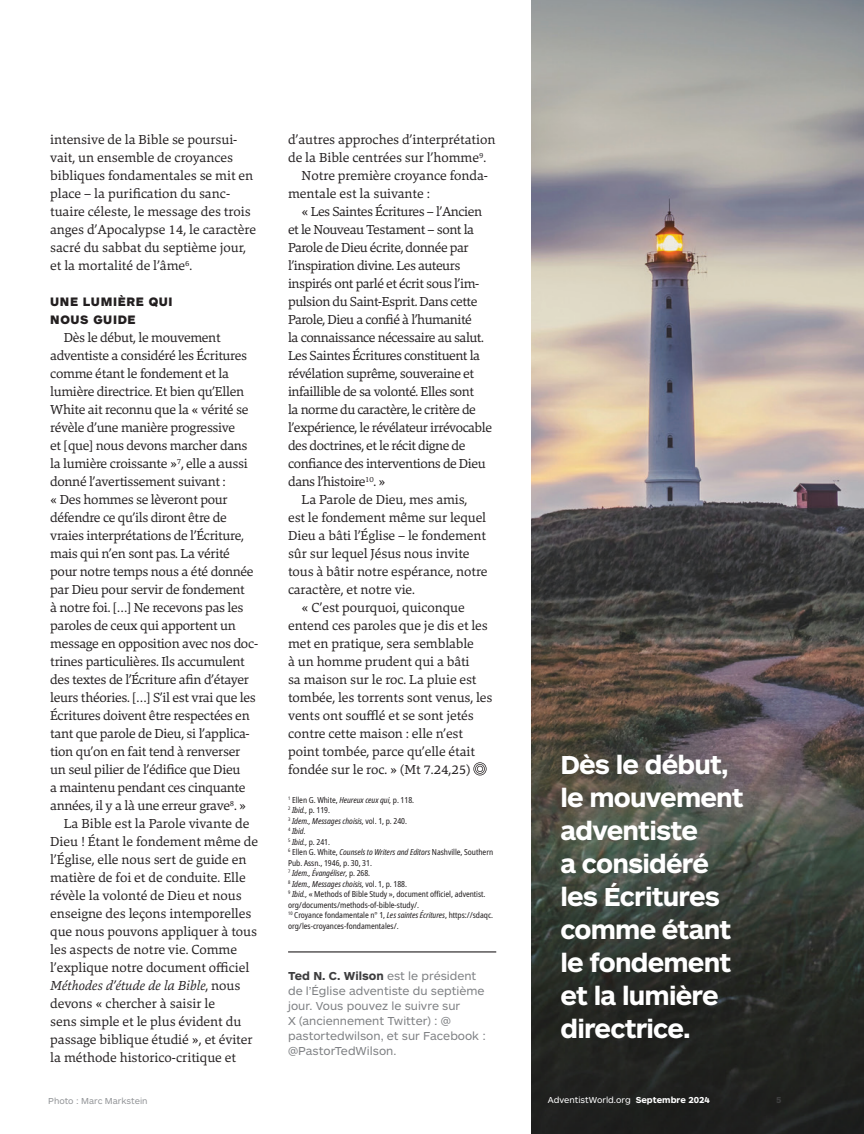
<style>
.page{position:relative;width:864px;height:1134px;background:#fff}
.page>*{position:absolute;margin:0;border:0;box-sizing:border-box;transform-origin:0 0}
.Pull_Quotes{font:700 27px/33px "ARS Maquette Pro";letter-spacing:-.03em;color:#fff}
.Feature_Body{font:13.5px/18px "Danton";letter-spacing:-.02em;color:#231f20}
.Feature_Body-2{font:13.5px/18px "Danton";color:#231f20}
.Subheads{font:900 12.75px/18px "ARS Maquette Pro";letter-spacing:.05em;color:#231f20}
.Author_Bios{font:12px/15px "ARS Maquette Pro";color:#808285}
.t1{font:9px "ARS Maquette Pro";letter-spacing:.035em;color:#fff}
.New_Photo_Credit{font:9px "ARS Maquette Pro";color:#939598}
.t2{font:700 9px "ARS Maquette Pro";color:#3e3e3f}
.Endnotes{font:condensed 8.25px/10.5px "Noto Sans";letter-spacing:-.005em;color:#231f20}
.Endnotes-2{font:italic condensed 8.25px "Noto Sans";letter-spacing:-.005em;color:#231f20}
.s1{font-style:italic}
.s2{font-style:normal}
.s3{font-weight:700;color:#3e3e3f}
.s4{font-weight:700}
</style>
<div class="page">
<img style="left:531px;top:0;width:333px;height:1134px">
<hr style="left:288px;top:951px;width:208px;height:2px;background:#231f20">
<svg style="left:473px;top:762px;width:14px;height:14px"></svg>
<p class="Feature_Body-2" style="left:50px;top:130px;width:207px">intensive de la Bible se poursui&shy;vait, un ensemble de croyances bibliques fondamentales se mit en place – la purification du sanc&shy;tuaire céleste, le message des trois anges d’Apocalypse 14, le caractère sacré du sabbat du septième jour, et la mortalité de l’âme<sup>6</sup>.</p>
<p class="Subheads" style="left:50px;top:292px;width:124px">UNE LUMIÈRE QUI<br>NOUS GUIDE</p>
<p class="Feature_Body" style="left:50px;top:328px;width:209px;text-indent:14px">Dès le début, le mouvement adventiste a considéré les Écritures comme étant le fondement et la lumière directrice. Et bien qu’Ellen White ait reconnu que la « vérité se révèle d’une manière progressive<br>et [que] nous devons marcher dans la lumière croissante »<sup>7</sup>, elle a aussi donné l’avertissement suivant :<br>« Des hommes se lèveront pour défendre ce qu’ils diront être de vraies interprétations de l’Écriture, mais qui n’en sont pas. La vérité pour notre temps nous a été donnée par Dieu pour servir de fondement<br>à notre foi. […] Ne recevons pas les paroles de ceux qui apportent un message en opposition avec nos doc&shy;trines particulières. Ils accumulent des textes de l’Écriture afin d’étayer leurs théories. […] S’il est vrai que les Écritures doivent être respectées en tant que parole de Dieu, si l’applica&shy;tion qu’on en fait tend à renverser un seul pilier de l’édifice que Dieu<br>a maintenu pendant ces cinquante années, il y a là une erreur grave<sup>8</sup>. »</p>
<p class="Feature_Body-2" style="left:50px;top:814px;width:209px;text-indent:14px">La Bible est la Parole vivante de Dieu ! Étant le fondement même de l’Église, elle nous sert de guide en matière de foi et de conduite. Elle révèle la volonté de Dieu et nous enseigne des leçons intemporelles que nous pouvons appliquer à tous les aspects de notre vie. Comme l’explique notre document officiel <span class="s1">Méthodes d’étude de la Bible</span>, nous devons « chercher à saisir le<br>sens simple et le plus évident du passage biblique étudié », et éviter la méthode historico-critique et</p>
<p class="Feature_Body-2" style="left:288px;top:130px;width:209px">d’autres approches d’interprétation de la Bible centrées sur l’homme<sup>9</sup>.</p>
<p class="Feature_Body-2" style="left:288px;top:166px;width:201px;text-indent:14px">Notre première croyance fonda&shy;mentale est la suivante :</p>
<p class="Feature_Body" style="left:288px;top:202px;width:205px;text-indent:14px">« Les Saintes Écritures – l’Ancien et le Nouveau Testament – sont la Parole de Dieu écrite, donnée par l’inspiration divine. Les auteurs inspirés ont parlé et écrit sous l’im&shy;pulsion du Saint-Esprit. Dans cette Parole, Dieu a confié à l’humanité<br>la connaissance nécessaire au salut.<br>Les Saintes Écritures constituent la révélation suprême, souveraine et infaillible de sa volonté. Elles sont<br>la norme du caractère, le critère de l’expérience, le révélateur irrévocable des doctrines, et le récit digne de confiance des interventions de Dieu dans l’histoire<sup>10</sup>. »</p>
<p class="Feature_Body" style="left:288px;top:490px;width:201px;text-indent:14px">La Parole de Dieu, mes amis, est le fondement même sur lequel<br>Dieu a bâti l’Église – le fondement sûr sur lequel Jésus nous invite tous à bâtir notre espérance, notre caractère, et notre vie.</p>
<p class="Feature_Body" style="left:288px;top:598px;width:206px;text-indent:14px">« C’est pourquoi, quiconque entend ces paroles que je dis et les met en pratique, sera semblable<br>à un homme prudent qui a bâti<br>sa maison sur le roc. La pluie est tombée, les torrents sont venus, les vents ont soufflé et se sont jetés contre cette maison : elle n’est point tombée, parce qu’elle était fondée sur le roc. » (Mt 7.24,25)</p>
<p class="Endnotes" style="left:288px;top:794px;width:128px"><sup>1</sup> Ellen G. White, <span class="s1">Heureux ceux qui,</span> p. 118.</p>
<p class="Endnotes-2" style="left:288px;top:804px;width:43px"><sup>2</sup> Ibid., <span class="s2">p. 119.</span></p>
<p class="Endnotes-2" style="left:288px;top:815px;width:120px"><sup>3</sup> Idem., Messages choisis, <span class="s2">vol. 1, p. 240.</span></p>
<p class="Endnotes-2" style="left:288px;top:825px;width:19px"><sup>4</sup> Ibid<span class="s2">.</span></p>
<p class="Endnotes-2" style="left:288px;top:836px;width:43px"><sup>5</sup> Ibid., <span class="s2">p. 241.</span></p>
<p class="Endnotes" style="left:288px;top:847px;width:207px"><sup>6</sup> Ellen G. White, <span class="s1">Counsels to Writers and Editors</span> Nashville, Southern<br>Pub. Assn., 1946, p. 30, 31.</p>
<p class="Endnotes-2" style="left:288px;top:867px;width:84px"><sup>7</sup> Idem., Évangéliser, <span class="s2">p. 268.</span></p>
<p class="Endnotes-2" style="left:288px;top:878px;width:120px"><sup>8</sup> Idem., Messages choisis, <span class="s2">vol. 1, p. 188.</span></p>
<p class="Endnotes" style="left:288px;top:889px;width:199px"><sup>9</sup> <span class="s1">Ibid.,</span> « Methods of Bible Study », document officiel, adventist. org/documents/methods-of-bible-study/.</p>
<p class="Endnotes" style="left:288px;top:910px;width:207px"><sup>10</sup> Croyance fondamentale n° 1, <span class="s1">Les saintes Écritures</span>, https://sdaqc. org/les-croyances-fondamentales/.</p>
<p class="Author_Bios" style="left:288px;top:967px;width:199px"><span class="s3">Ted N. C. Wilson</span> est le président de l’Église adventiste du septième jour. Vous pouvez le suivre sur<br>X (anciennement Twitter) : @ pastortedwilson, et sur Facebook : @PastorTedWilson.</p>
<p class="Pull_Quotes" style="left:560px;top:747px;width:184px">Dès le début, le mouvement adventiste<br>a considéré les Écritures comme étant le fondement et la lumière directrice.</p>
<p class="New_Photo_Credit" style="left:48px;top:1095px;width:101px">Photo : Marc Markstein</p>
<p class="t1" style="left:548px;top:1094px;width:164px">AdventistWorld.org <span class="s4">Septembre 2024</span></p>
<p class="t2" style="left:776px;top:1094px;width:7px">5</p>
</div>
